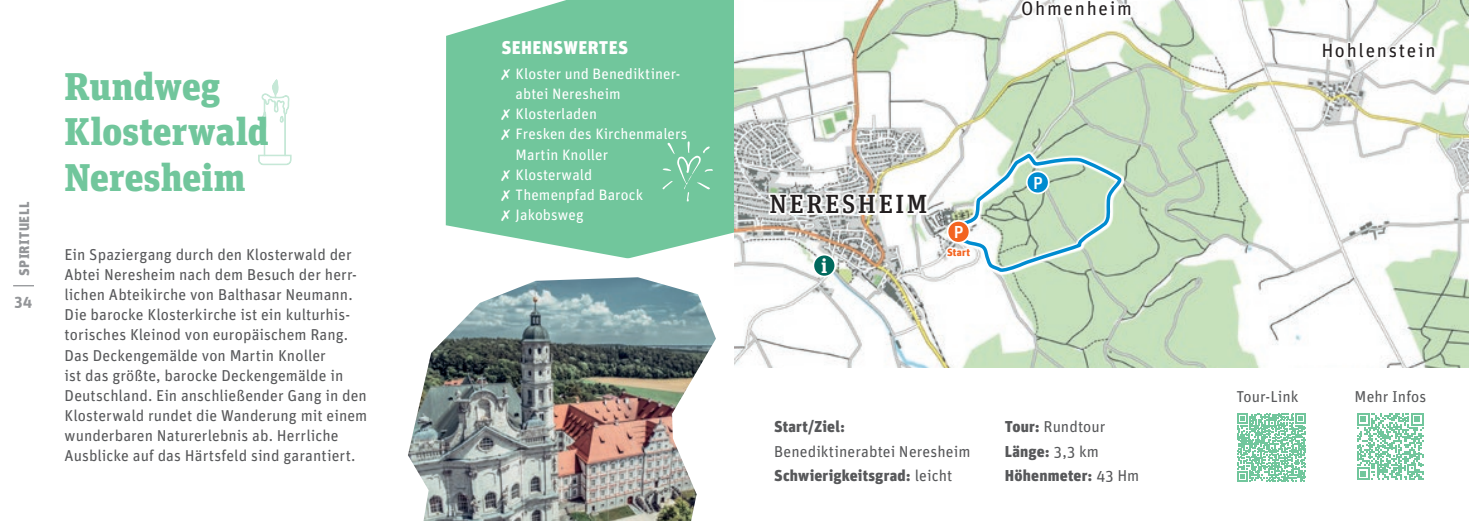
<style>
.page{position:relative;width:1469px;height:521px;background:#fff}
.page>*{position:absolute;margin:0;border:0;box-sizing:border-box;transform-origin:0 0}
.t1{font:900 38.5px/45.5px "Unit Slab Pro";letter-spacing:.005em;color:#71c69c}
.t2{font:500 26.25px "Unit Slab Pro";letter-spacing:.1em;color:#231f20}
.t3{font:700 20.12px "Unit Slab Pro";color:#fff}
.t4{font:19.25px "Unit Pro";letter-spacing:.09em;color:#231f20}
.t5{font:900 18.38px "Unit Pro";letter-spacing:.015em;color:#fff}
.t6{font:500 17.32px "Unit Pro";color:#fff}
.t7{font:15.75px/20.1px "Unit Pro";letter-spacing:.005em;color:#57585a}
.t8{font:900 15.75px/24.5px "Unit Pro";letter-spacing:.01em;color:#57585a}
.t9{font:700 15.75px "Unit Pro";color:#939598}
.t10{font:15.05px "Unit Pro";letter-spacing:.01em;color:#fff}
.t11{font:900 14px "Unit Pro";letter-spacing:.025em;color:#939598}
.t12{font:900 10.5px "Unit Pro";letter-spacing:.025em;color:#f36421}
.s1{font-weight:900}
.s2{font-weight:400}
</style>
<div class="page">
<svg style="left:13px;top:285px;width:21px;height:1px"></svg>
<svg style="left:445px;top:0;width:289px;height:259px;background:#85cea9"></svg>
<svg style="left:1357px;top:413px;width:66px;height:67px"></svg>
<svg style="left:1237px;top:413px;width:69px;height:69px"></svg>
<svg style="left:662px;top:141px;width:51px;height:61px;background:#7ccaa4"></svg>
<img style="left:734px;top:0;width:734px;height:367px">
<svg style="left:768px;top:192px;width:160px;height:23px"></svg>
<svg style="left:948px;top:151px;width:175px;height:123px"></svg>
<svg style="left:948px;top:155px;width:173px;height:121px"></svg>
<div style="left:1020px;top:0;width:112px;height:18px;background:#fff"></div>
<div style="left:1321px;top:41px;width:115px;height:19px;background:#fff"></div>
<svg style="left:258px;top:79px;width:34px;height:87px"></svg>
<img style="left:408px;top:277px;width:308px;height:244px">
<div style="left:1025px;top:171px;width:24px;height:23px;background:#008cd0;border:2px solid #fff;border-radius:50%"></div>
<div style="left:946px;top:220px;width:24px;height:24px;background:#f36421;border:2px solid #fff;border-radius:50%"></div>
<div style="left:812px;top:254px;width:24px;height:23px;background:#00695d;border:2px solid #fff;border-radius:50%"></div>
<div style="left:945px;top:247px;width:26px;height:11px;background:#fff"></div>
<p class="t11" style="left:14px;top:276px;width:75px;rotate:-90deg">SPIRITUELL</p>
<p class="t9" style="left:15px;top:290px;width:19px">34</p>
<h1 class="t1" style="left:64px;top:61px;width:206px">Rundweg<br>Klosterwald<br>Neresheim</h1>
<p class="t7" style="left:64px;top:244px;width:304px">Ein Spaziergang durch den Klosterwald der Abtei Neresheim nach dem Besuch der herr&shy;lichen Abteikirche von Balthasar Neumann.<br>Die barocke Klosterkirche ist ein kulturhis&shy;torisches Kleinod von europäischem Rang.<br>Das Deckengemälde von Martin Knoller<br>ist das größte, barocke Deckengemälde in Deutschland. Ein anschließender Gang in den Klosterwald rundet die Wanderung mit einem wunderbaren Naturerlebnis ab. Herrliche Ausblicke auf das Härtsfeld sind garantiert.</p>
<p class="t5" style="left:501px;top:34px;width:128px">SEHENSWERTES</p>
<p class="t10" style="left:501px;top:63px;width:180px">✗ Kloster und Benediktiner-</p>
<p class="t10" style="left:515px;top:84px;width:107px">abtei Neresheim</p>
<p class="t10" style="left:501px;top:104px;width:97px">✗ Klosterladen</p>
<p class="t10" style="left:501px;top:124px;width:187px">✗ Fresken des Kirchenmalers</p>
<p class="t10" style="left:515px;top:144px;width:94px">Martin Knoller</p>
<p class="t10" style="left:501px;top:164px;width:92px">✗ Klosterwald</p>
<p class="t10" style="left:501px;top:184px;width:143px">✗ Themenpfad Barock</p>
<p class="t10" style="left:501px;top:204px;width:84px">✗ Jakobsweg</p>
<p class="t4" style="left:1021px;top:-5px;width:112px">Ohmenheim</p>
<h2 class="t2" style="left:769px;top:185px;width:160px">NERESHEIM</h2>
<p class="t3" style="left:821px;top:251px;width:8px">i</p>
<p class="t6" style="left:953px;top:220px;width:11px">P</p>
<p class="t12" style="left:947px;top:245px;width:24px">Start</p>
<p class="t6" style="left:1033px;top:171px;width:11px">P</p>
<p class="t8" style="left:774px;top:413px;width:72px">Start/Ziel:</p>
<p class="t7" style="left:774px;top:438px;width:198px;line-height:24.5px">Benediktinerabtei Neresheim<br><span class="s1">Schwierigkeitsgrad:</span> leicht</p>
<p class="t8" style="left:1004px;top:413px;width:136px">Tour: <span class="s2">Rundtour<br></span>Länge: <span class="s2">3,3 km<br></span>Höhenmeter: <span class="s2">43 Hm</span></p>
<p class="t4" style="left:1321px;top:37px;width:116px">Hohlenstein</p>
<p class="t7" style="left:1236px;top:386px;width:63px">Tour-Link</p>
<p class="t7" style="left:1354px;top:386px;width:73px">Mehr Infos</p>
</div>
